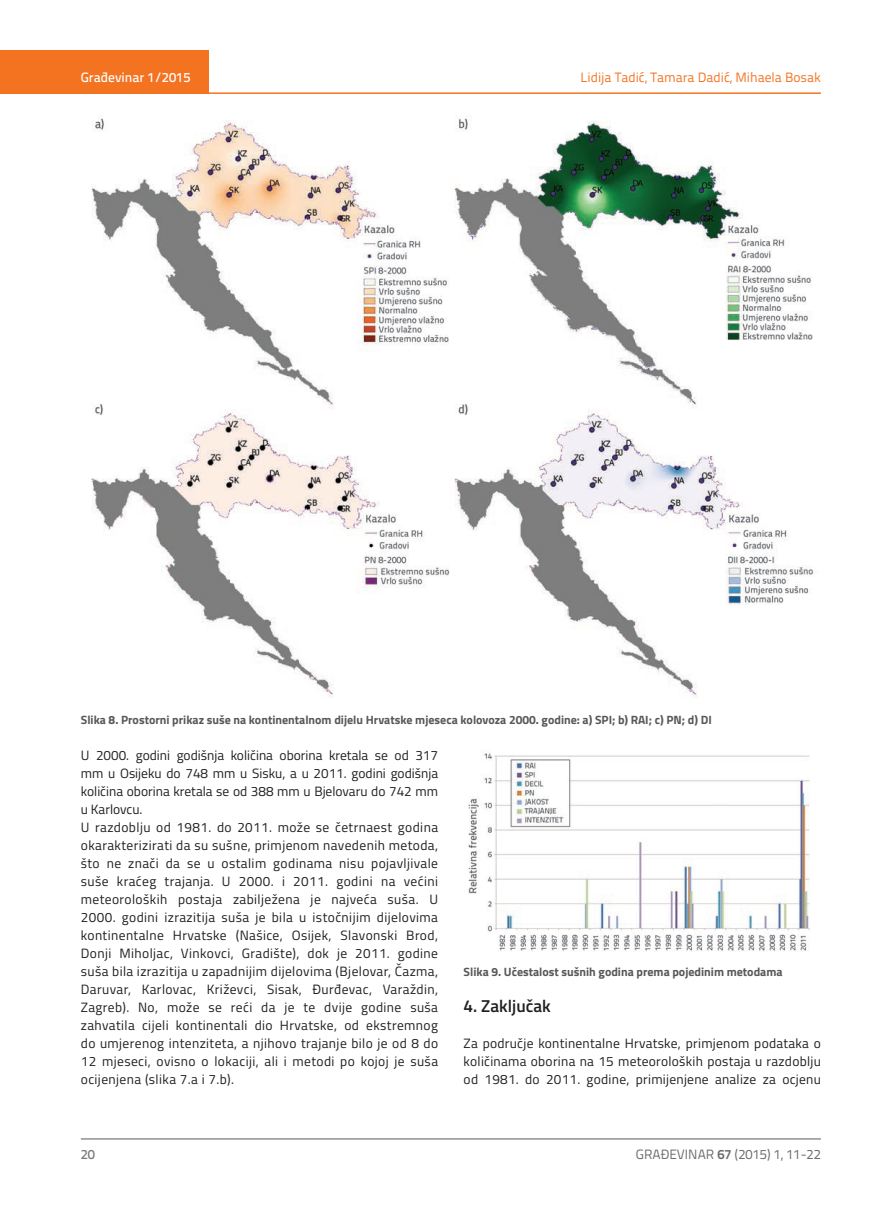
<style>
.page{position:relative;width:872px;height:1212px;background:#fff}
.page>*{position:absolute;margin:0;border:0;box-sizing:border-box;transform-origin:0 0}
.Naslov{font:600 17.25px "Titillium";color:#231f20}
.t1{font:13.5px/18px "Titillium";letter-spacing:.02em;color:#231f20;text-align:justify}
.t2{font:13.5px "Titillium Text 22 L";color:#f47321}
.t3{font:13.5px "Titillium Text 22 L";color:#6c6d70}
.t4{font:500 13.5px "Titillium Text 22 L";color:#fff}
.t5{font:500 13.5px "Titillium Text 22 L";color:#787a7d}
.Potpis_pod_sliku{font:700 12px "Titillium";color:#57585a}
.s1{font-weight:700}
</style>
<div class="page">
<div style="left:0;top:50px;width:208px;height:44px;background:#f47321"></div>
<hr style="left:0;top:92px;width:821px;height:2px;background:#f47321">
<hr style="left:81px;top:1139px;width:740px;height:1px;background:#57585a">
<img style="left:91px;top:117px;width:723px;height:581px">
<img style="left:468px;top:753px;width:342px;height:198px">
<p class="t4" style="left:81px;top:67px;width:111px">Građevinar 1/2015</p>
<p class="t2" style="left:580px;top:68px;width:242px">Lidija Tadić, Tamara Dadić, Mihaela Bosak</p>
<p class="Potpis_pod_sliku" style="left:81px;top:711px;width:632px">Slika 8. Prostorni prikaz suše na kontinentalnom dijelu Hrvatske mjeseca kolovoza 2000. godine: a) SPI; b) RAI; c) PN; d) DI</p>
<p class="t1" style="left:81px;top:746px;width:359px">U 2000. godini godišnja količina oborina kretala se od 317 mm u Osijeku do 748 mm u Sisku, a u 2011. godini godišnja količina oborina kretala se od 388 mm u Bjelovaru do 742 mm u Karlovcu.</p>
<p class="t1" style="left:81px;top:818px;width:359px">U razdoblju od 1981. do 2011. može se četrnaest godina okarakterizirati da su sušne, primjenom navedenih metoda, što ne znači da se u ostalim godinama nisu pojavljivale suše kraćeg trajanja. U 2000. i 2011. godini na većini meteoroloških postaja zabilježena je najveća suša. U 2000. godini izrazitija suša je bila u istočnijim dijelovima kontinentalne Hrvatske (Našice, Osijek, Slavonski Brod, Donji Miholjac, Vinkovci, Gradište), dok je 2011. godine suša bila izrazitija u zapadnijim dijelovima (Bjelovar, Čazma, Daruvar, Karlovac, Križevci, Sisak, Đurđevac, Varaždin, Zagreb). No, može se reći da je te dvije godine suša zahvatila cijeli kontinentali dio Hrvatske, od ekstremnog do umjerenog intenziteta, a njihovo trajanje bilo je od 8 do 12 mjeseci, ovisno o lokaciji, ali i metodi po kojoj je suša ocijenjena (slika 7.a i 7.b).</p>
<p class="Potpis_pod_sliku" style="left:463px;top:963px;width:320px">Slika 9. Učestalost sušnih godina prema pojedinim metodama</p>
<p class="Naslov" style="left:463px;top:993px;width:89px">4. Zaključak</p>
<p class="t1" style="left:463px;top:1034px;width:359px">Za područje kontinentalne Hrvatske, primjenom podataka o količinama oborina na 15 meteoroloških postaja u razdoblju od 1981. do 2011. godine, primijenjene analize za ocjenu</p>
<p class="t5" style="left:81px;top:1144px;width:16px">20</p>
<p class="t3" style="left:636px;top:1144px;width:186px">GRAĐEVINAR <span class="s1">67</span> (2015) 1, 11-22</p>
</div>
